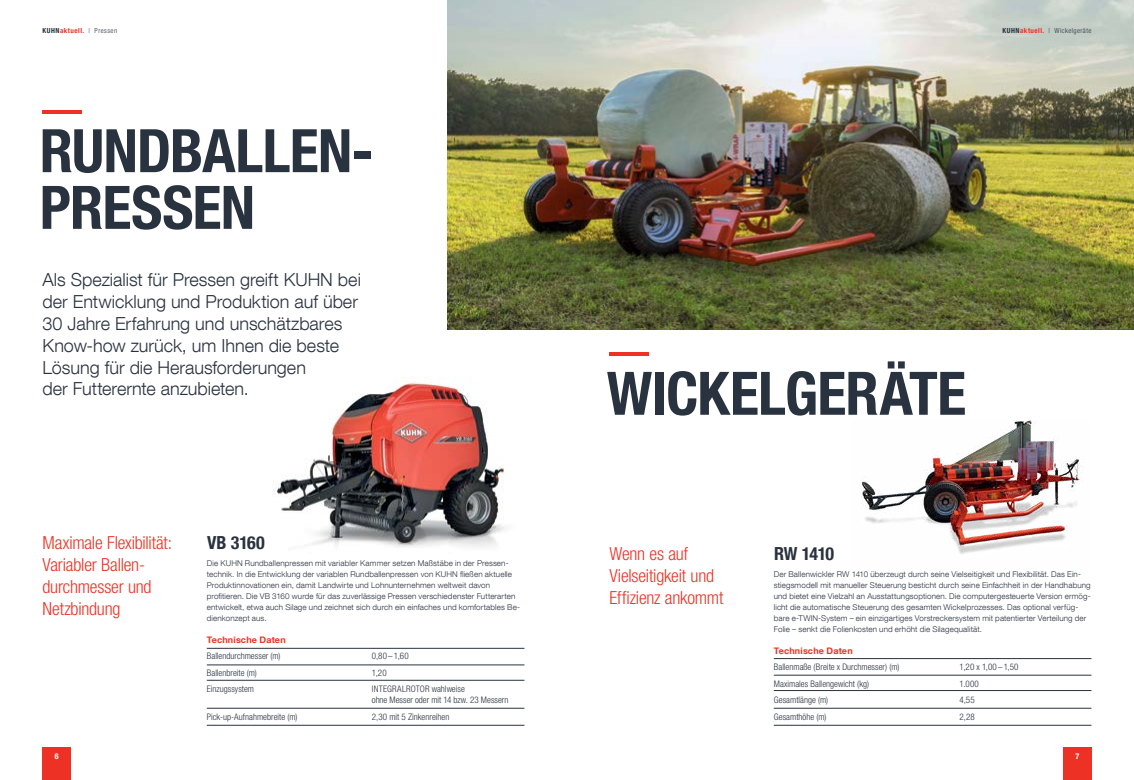
<style>
.page{position:relative;width:1134px;height:780px;background:#fff}
.page>*{position:absolute;margin:0;border:0;box-sizing:border-box;transform-origin:0 0}
.t1{font:700 condensed 60px/56.6px "Helvetica Neue LT Com";letter-spacing:-.015em;color:#29323f}
.t2{font:300 18px/22px "Helvetica Neue LT Com";letter-spacing:-.005em;color:#29323f}
.t3{font:300 condensed 18px/22px "Helvetica Neue LT Com";letter-spacing:-.01em;color:#ee3125}
.t4{font:700 condensed 18px "Helvetica Neue LT Com";letter-spacing:-.02em;color:#29323f}
.t5{font:300 condensed 9px/11px "Helvetica Neue LT Com";letter-spacing:.005em;color:#29323f}
.t6{font:700 9px "Helvetica Neue LT Com";letter-spacing:.02em;color:#ee3125}
.t7{font:300 8px/11px "Helvetica Neue LT Com";letter-spacing:.015em;color:#29323f}
.t8{font:700 condensed 8px "Helvetica Neue LT Com";color:#fff}
.t9{font:300 condensed 7px "Helvetica Neue LT Com";letter-spacing:.06em;color:#29323f}
.t10{font:700 condensed 7px "Helvetica Neue LT Com";letter-spacing:.07em;color:#ee3125}
.s1{color:#29323f}
.s2{font-weight:300;color:#29323f}
.s3{font-weight:700}
.s4{font-weight:700;color:#ee3125}
</style>
<div class="page">
<img style="left:273px;top:377px;width:231px;height:170px">
<img style="left:861px;top:420px;width:223px;height:134px">
<hr style="left:207px;top:664px;width:317px;height:1px;background:#29323f">
<hr style="left:774px;top:675px;width:317px;height:1px;background:#29323f">
<hr style="left:207px;top:648px;width:317px;height:1px;background:#29323f">
<hr style="left:774px;top:658px;width:317px;height:1px;background:#29323f">
<hr style="left:207px;top:680px;width:317px;height:1px;background:#29323f">
<hr style="left:774px;top:690px;width:317px;height:1px;background:#29323f">
<hr style="left:207px;top:708px;width:317px;height:1px;background:#29323f">
<hr style="left:774px;top:708px;width:317px;height:1px;background:#29323f">
<hr style="left:207px;top:725px;width:317px;height:1px;background:#29323f">
<hr style="left:774px;top:725px;width:317px;height:1px;background:#29323f">
<hr style="left:43px;top:110px;width:39px;height:4px;background:#ee3125">
<hr style="left:609px;top:352px;width:40px;height:4px;background:#ee3125">
<img style="left:448px;top:0;width:686px;height:329px">
<div style="left:43px;top:747px;width:28px;height:33px;background:#ee3125"></div>
<div style="left:1063px;top:747px;width:28px;height:33px;background:#ee3125"></div>
<p class="t10" style="left:43px;top:26px;width:76px"><span class="s1">KUHN</span>aktuell. <span class="s2">| Pressen</span></p>
<p class="t9" style="left:1002px;top:26px;width:90px"><span class="s3">KUHN</span><span class="s4">aktuell.</span> | Wickelgeräte</p>
<h1 class="t1" style="left:40px;top:123px;width:336px">RUNDBALLEN-<br>PRESSEN</h1>
<h2 class="t2" style="left:43px;top:268px;width:320px">Als Spezialist für Pressen greift KUHN bei der Entwicklung und Produktion auf über 30 Jahre Erfahrung und unschätzbares Know-how zurück, um Ihnen die beste Lösung für die Herausforderungen<br>der Futterernte anzubieten.</h2>
<h1 class="t1" style="left:607px;top:365px;width:361px">WICKELGERÄTE</h1>
<h2 class="t3" style="left:43px;top:532px;width:131px">Maximale Flexibilität:<br>Variabler Ballen&shy;durchmesser und<br>Netzbindung</h2>
<h2 class="t3" style="left:609px;top:543px;width:115px">Wenn es auf<br>Vielseitigkeit und<br>Effizienz ankommt</h2>
<h2 class="t4" style="left:207px;top:532px;width:59px">VB 3160</h2>
<h2 class="t4" style="left:774px;top:543px;width:62px">RW 1410</h2>
<p class="t7" style="left:207px;top:557px;width:315px">Die KUHN Rundballenpressen mit variabler Kammer setzen Maßstäbe in der Pressen&shy;technik. In die Entwicklung der variablen Rundballenpressen von KUHN fließen aktuelle Produktinnovationen ein, damit Landwirte und Lohnunternehmen weltweit davon profitieren. Die VB 3160 wurde für das zuverlässige Pressen verschiedenster Futterarten entwickelt, etwa auch Silage und zeichnet sich durch ein einfaches und komfortables Be&shy;dienkonzept aus.</p>
<p class="t7" style="left:774px;top:568px;width:318px">Der Ballenwickler RW 1410 überzeugt durch seine Vielseitigkeit und Flexibilität. Das Ein&shy;stiegsmodell mit manueller Steuerung besticht durch seine Einfachheit in der Handhabung und bietet eine Vielzahl an Ausstattungsoptionen. Die computergesteuerte Version ermög&shy;licht die automatische Steuerung des gesamten Wickelprozesses. Das optional verfüg&shy;bare e-TWIN-System – ein einzigartiges Vorstreckersystem mit patentierter Verteilung der Folie – senkt die Folienkosten und erhöht die Silagequalität.</p>
<p class="t6" style="left:207px;top:633px;width:80px">Technische Daten</p>
<p class="t5" style="left:207px;top:650px;width:75px">Ballendurchmesser (m)</p>
<p class="t5" style="left:372px;top:650px;width:38px">0,80 –1,60</p>
<p class="t5" style="left:207px;top:667px;width:52px">Ballenbreite (m)</p>
<p class="t5" style="left:372px;top:667px;width:16px">1,20</p>
<p class="t6" style="left:774px;top:644px;width:80px">Technische Daten</p>
<p class="t5" style="left:774px;top:661px;width:127px">Ballenmaße (Breite x Durchmesser) (m)</p>
<p class="t5" style="left:959px;top:661px;width:61px">1,20 x 1,00 – 1,50</p>
<p class="t5" style="left:774px;top:677px;width:97px">Maximales Ballengewicht (kg)</p>
<p class="t5" style="left:959px;top:677px;width:21px">1.000</p>
<p class="t5" style="left:207px;top:683px;width:49px">Einzugssystem</p>
<p class="t5" style="left:372px;top:683px;width:138px">INTEGRALROTOR wahlweise<br>ohne Messer oder mit 14 bzw. 23 Messern</p>
<p class="t5" style="left:774px;top:694px;width:56px">Gesamtlänge (m)</p>
<p class="t5" style="left:959px;top:694px;width:17px">4,55</p>
<p class="t5" style="left:207px;top:710px;width:92px">Pick-up-Aufnahmebreite (m)</p>
<p class="t5" style="left:372px;top:710px;width:79px">2,30 mit 5 Zinkenreihen</p>
<p class="t5" style="left:774px;top:710px;width:54px">Gesamthöhe (m)</p>
<p class="t5" style="left:959px;top:710px;width:17px">2,28</p>
<p class="t8" style="left:55px;top:751px;width:5px">6</p>
<p class="t8" style="left:1075px;top:751px;width:5px">7</p>
</div>
